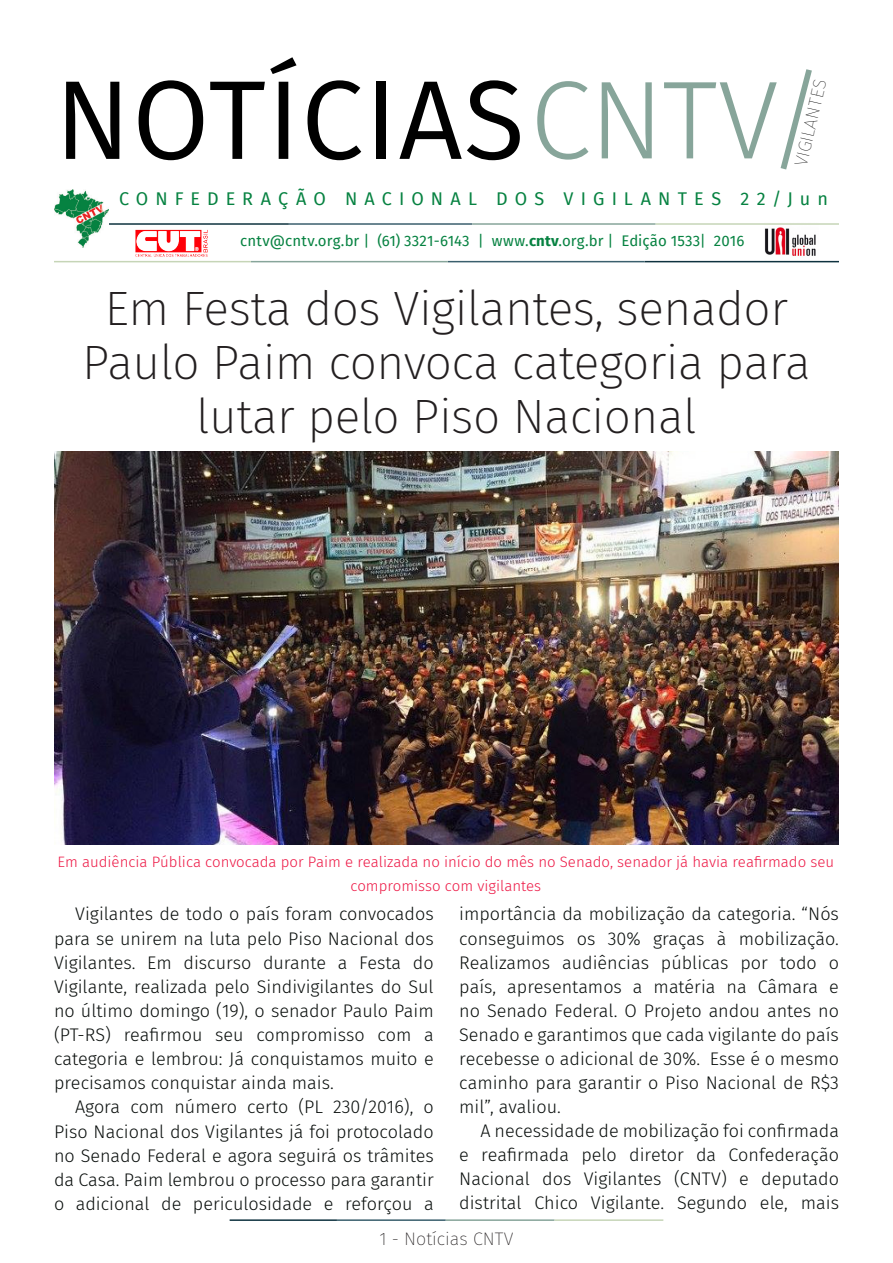
<style>
.page{position:relative;width:893px;height:1263px;background:#fff}
.page>*{position:absolute;margin:0;border:0;box-sizing:border-box;transform-origin:0 0}
.t1{font:112.2px "Fira Sans";letter-spacing:.01em;color:#000}
.t2{font:200 48px/54px "Fira Sans";letter-spacing:-.01em;color:#231f20;text-align:center}
.t3{font:300 18.15px/24.2px "Fira Sans";color:#080d0b;text-align:justify}
.t4{font:18px "Fira Sans";letter-spacing:.395em;color:#068241}
.t5{font:200 18px "Fira Sans";color:#231f20}
.t6{font:100 18px "Fira Sans";color:#000001}
.t7{font:300 15px/24px "Fira Sans";color:#ed1845;text-align:center}
.t8{font:15px "Fira Sans";letter-spacing:.005em;color:#068241}
.s1{font-weight:300;font-size:111px;color:#87a59a}
.s2{font-weight:700}
</style>
<div class="page">
<hr style="left:230px;top:1219px;width:107px;height:2px;background:#0e323f">
<hr style="left:337px;top:1219px;width:109px;height:2px;background:#3a5f6d">
<hr style="left:446px;top:1219px;width:109px;height:2px;background:#87a59a">
<hr style="left:555px;top:1219px;width:108px;height:2px;background:#c6d5b7">
<img style="left:135px;top:229px;width:73px;height:28px">
<img style="left:764px;top:227px;width:54px;height:34px">
<hr style="left:108px;top:223px;width:181px;height:2px;background:#0e323f">
<hr style="left:289px;top:223px;width:183px;height:2px;background:#3a5f6d">
<hr style="left:472px;top:223px;width:184px;height:2px;background:#87a59a">
<hr style="left:656px;top:223px;width:183px;height:2px;background:#c6d5b7">
<hr style="left:645px;top:261px;width:194px;height:1px;background:#0e323f">
<hr style="left:448px;top:261px;width:197px;height:1px;background:#3a5f6d">
<hr style="left:251px;top:261px;width:197px;height:1px;background:#87a59a">
<hr style="left:54px;top:261px;width:197px;height:1px;background:#c6d5b7">
<img style="left:54px;top:190px;width:54px;height:57px">
<img style="left:54px;top:451px;width:785px;height:393px">
<p class="t1" style="left:55px;top:36px;width:772px">NOTÍCIAS<span class="s1">CNTV/</span></p>
<p class="t6" style="left:788px;top:163px;width:90px;rotate:-77deg">VIGILANTES</p>
<p class="t4" style="left:119px;top:185px;width:710px">CONFEDERAÇÃO NACIONAL DOS VIGILANTES 22/Jun</p>
<p class="t8" style="left:240px;top:230px;width:506px">cntv@cntv.org.br | (61) 3321-6143 | www.<span class="s2">cntv</span>.org.br | Edição 1533| 2016</p>
<p class="t2" style="left:82px;top:281px;width:730px">Em Festa dos Vigilantes, senador<br>Paulo Paim convoca categoria para lutar pelo Piso Nacional</p>
<p class="t7" style="left:57px;top:850px;width:778px">Em audiência Pública convocada por Paim e realizada no início do mês no Senado, senador já havia reafirmado seu compromisso com vigilantes</p>
<p class="t3" style="left:54px;top:902px;width:381px;text-indent:21px">Vigilantes de todo o país foram convocados para se unirem na luta pelo Piso Nacional dos Vigilantes. Em discurso durante a Festa do Vigilante, realizada pelo Sindivigilantes do Sul no último domingo (19), o senador Paulo Paim (PT-RS) reafirmou seu compromisso com a categoria e lembrou: Já conquistamos muito e precisamos conquistar ainda mais.</p>
<p class="t3" style="left:54px;top:1095px;width:381px;text-indent:21px">Agora com número certo (PL 230/2016), o Piso Nacional dos Vigilantes já foi protocolado no Senado Federal e agora seguirá os trâmites da Casa. Paim lembrou o processo para garantir o adicional de periculosidade e reforçou a</p>
<p class="t3" style="left:459px;top:902px;width:381px">importância da mobilização da categoria. “Nós conseguimos os 30% graças à mobilização.<br>Realizamos audiências públicas por todo o país, apresentamos a matéria na Câmara e no Senado Federal. O Projeto andou antes no Senado e garantimos que cada vigilante do país recebesse o adicional de 30%. Esse é o mesmo caminho para garantir o Piso Nacional de R$3 mil”, avaliou.</p>
<p class="t3" style="left:459px;top:1118px;width:381px;text-indent:21px">A necessidade de mobilização foi confirmada e reafirmada pelo diretor da Confederação Nacional dos Vigilantes (CNTV) e deputado distrital Chico Vigilante. Segundo ele, mais</p>
<p class="t5" style="left:380px;top:1226px;width:135px">1 - Notícias CNTV</p>
</div>
